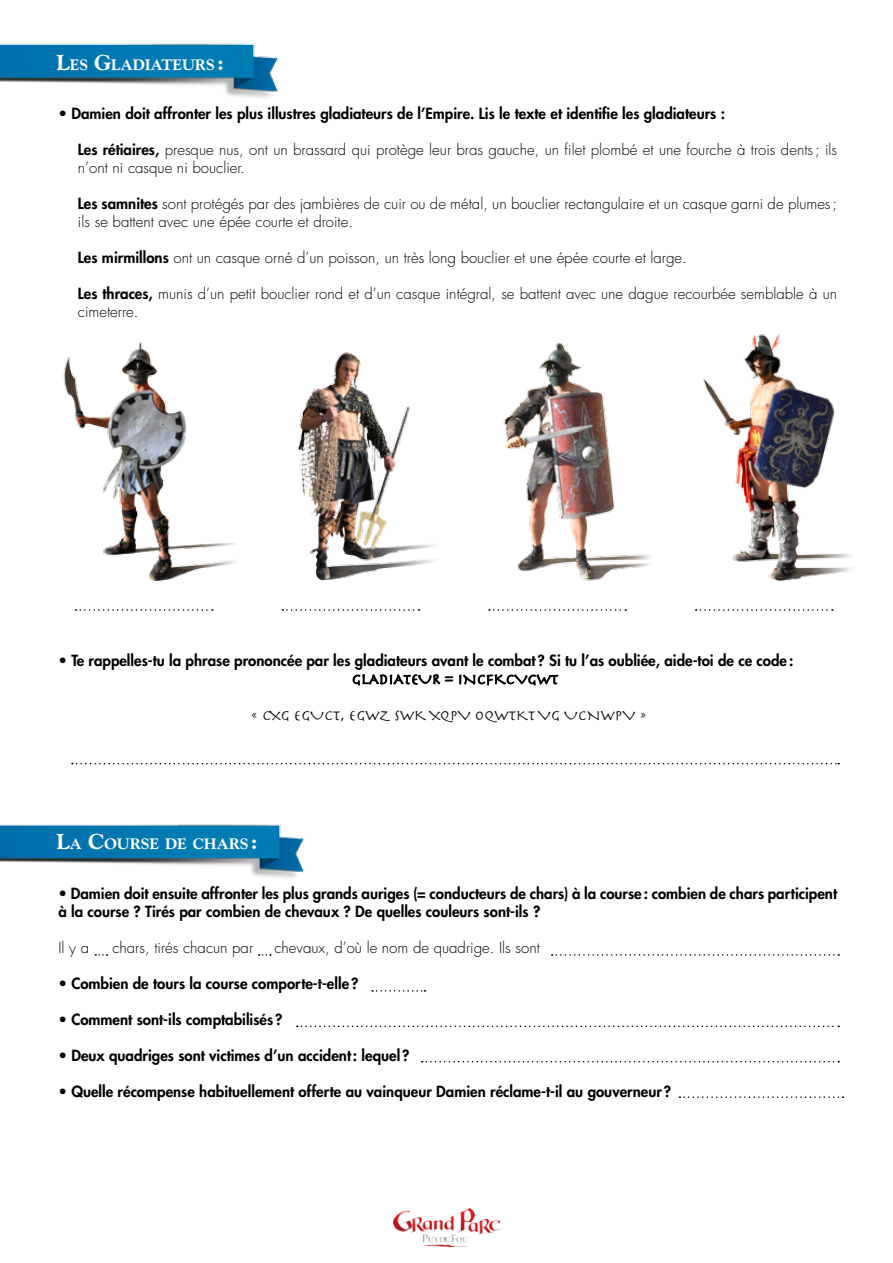
<style>
.page{position:relative;width:893px;height:1263px;background:#fff}
.page>*{position:absolute;margin:0;border:0;box-sizing:border-box;transform-origin:0 0}
.t1{font:800 15.45px "Goudy";color:#fff}
.t2{font:800 15px/18px "Futura Std";color:#000}
.t3{font:300 15px/18px "Futura Std";color:#000}
.t4{font:15px "Herculanum";color:#000}
.s1{font-size:22.05px}
.s2{font-weight:800}
.s3{font-family:"Futura Std";font-weight:300}
</style>
<div class="page">
<img style="left:0;top:824px;width:305px;height:54px">
<img style="left:0;top:43px;width:279px;height:55px">
<img style="left:393px;top:1209px;width:107px;height:38px">
<svg style="left:352px;top:674px;width:101px;height:12px"></svg>
<svg style="left:459px;top:674px;width:100px;height:12px"></svg>
<svg style="left:72px;top:763px;width:767px;height:1px"></svg>
<svg style="left:552px;top:954px;width:287px;height:2px"></svg>
<svg style="left:259px;top:954px;width:12px;height:2px"></svg>
<svg style="left:95px;top:954px;width:12px;height:2px"></svg>
<svg style="left:372px;top:990px;width:53px;height:2px"></svg>
<svg style="left:297px;top:1025px;width:542px;height:2px"></svg>
<svg style="left:422px;top:1061px;width:417px;height:1px"></svg>
<svg style="left:679px;top:1096px;width:164px;height:2px"></svg>
<svg style="left:76px;top:609px;width:137px;height:2px"></svg>
<svg style="left:696px;top:609px;width:137px;height:2px"></svg>
<svg style="left:489px;top:609px;width:137px;height:2px"></svg>
<svg style="left:282px;top:609px;width:138px;height:2px"></svg>
<img style="left:297px;top:352px;width:138px;height:229px">
<img style="left:503px;top:342px;width:147px;height:239px">
<img style="left:702px;top:334px;width:149px;height:248px">
<img style="left:63px;top:342px;width:172px;height:239px">
<p class="t1" style="left:56px;top:55px;width:169px"><span class="s1">L</span>ES <span class="s1">G</span>LADIATEURS <span class="s1">:</span></p>
<p class="t2" style="left:58px;top:104px;width:668px">• Damien doit affronter les plus illustres gladiateurs de l’Empire. Lis le texte et identifie les gladiateurs :</p>
<p class="t3" style="left:78px;top:141px;width:761px"><span class="s2">Les rétiaires,</span> presque nus, ont un brassard qui protège leur bras gauche, un filet plombé et une fourche à trois dents; ils n’ont ni casque ni bouclier.</p>
<p class="t3" style="left:78px;top:195px;width:761px"><span class="s2">Les samnites</span> sont protégés par des jambières de cuir ou de métal, un bouclier rectangulaire et un casque garni de plumes; ils se battent avec une épée courte et droite.</p>
<p class="t3" style="left:78px;top:249px;width:610px"><span class="s2">Les mirmillons</span> ont un casque orné d’un poisson, un très long bouclier et une épée courte et large.</p>
<p class="t3" style="left:78px;top:285px;width:761px"><span class="s2">Les thraces,</span> munis d’un petit bouclier rond et d’un casque intégral, se battent avec une dague recourbée semblable à un cimeterre.</p>
<p class="t2" style="left:58px;top:651px;width:736px">• Te rappelles-tu la phrase prononcée par les gladiateurs avant le combat ? Si tu l’as oubliée, aide-toi de ce code :</p>
<p class="t4" style="left:352px;top:670px;width:208px">GLADIATEUR = INCFKCVGWT</p>
<p class="t4" style="left:251px;top:706px;width:396px"><span class="s3">«</span> CXG EGUCT, EGWZ SWK XQPV OQWTKT VG UCNWPV <span class="s3">»</span></p>
<p class="t1" style="left:56px;top:835px;width:203px"><span class="s1">L</span>A <span class="s1">C</span>OURSE DE CHARS <span class="s1">:</span></p>
<p class="t2" style="left:58px;top:884px;width:780px">• Damien doit ensuite affronter les plus grands auriges (= conducteurs de chars) à la course : combien de chars participent à la course ? Tirés par combien de chevaux ? De quelles couleurs sont-ils ?</p>
<p class="t3" style="left:58px;top:939px;width:32px">Il y a</p>
<p class="t3" style="left:112px;top:939px;width:142px">chars, tirés chacun par</p>
<p class="t3" style="left:274px;top:939px;width:267px">chevaux, d’où le nom de quadrige. Ils sont</p>
<p class="t2" style="left:58px;top:974px;width:301px">• Combien de tours la course comporte-t-elle ?</p>
<p class="t2" style="left:58px;top:1010px;width:226px">• Comment sont-ils comptabilisés ?</p>
<p class="t2" style="left:58px;top:1046px;width:353px">• Deux quadriges sont victimes d’un accident : lequel ?</p>
<p class="t2" style="left:58px;top:1082px;width:614px">• Quelle récompense habituellement offerte au vainqueur Damien réclame-t-il au gouverneur ?</p>
</div>
